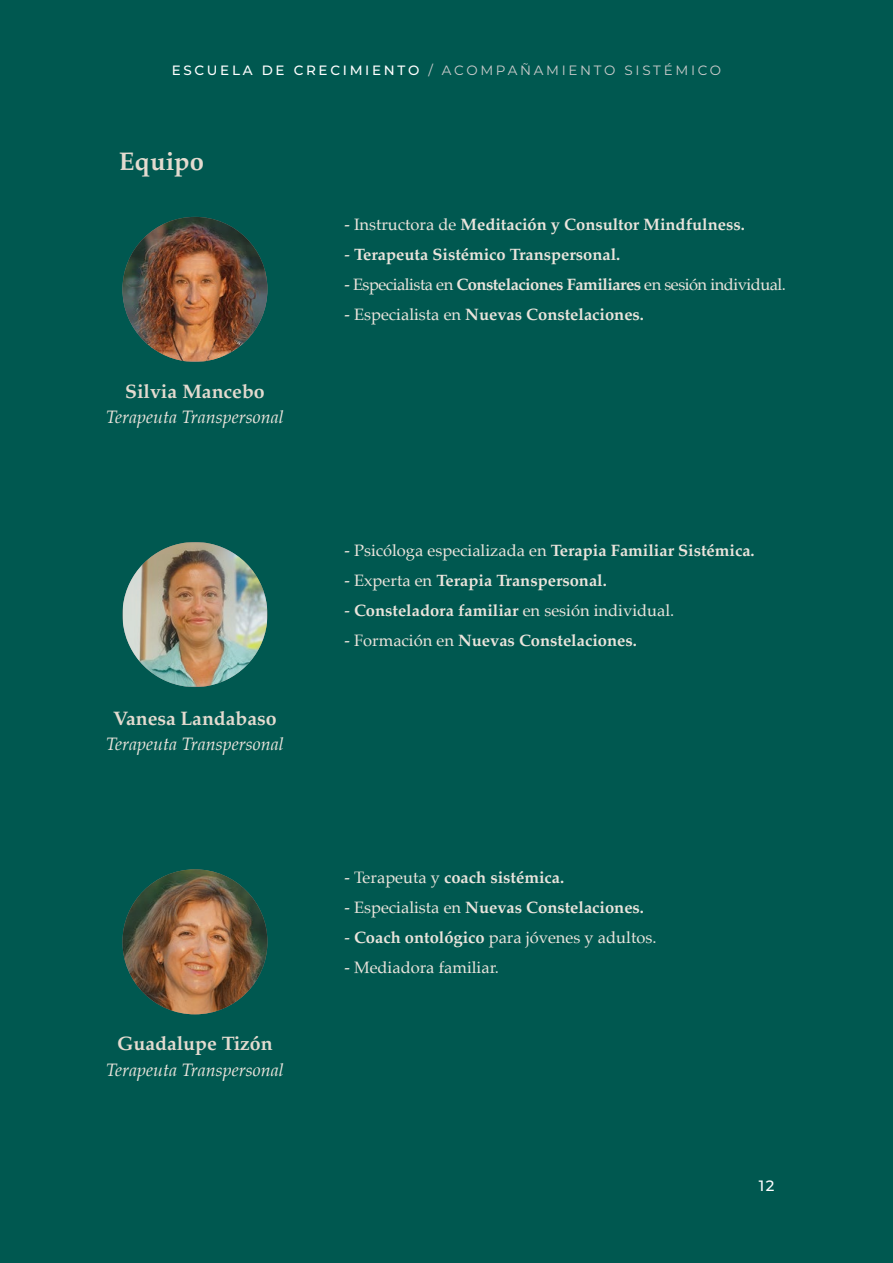
<style>
.page{position:relative;width:893px;height:1263px;background:#005850}
.page>*{position:absolute;margin:0;border:0;box-sizing:border-box;transform-origin:0 0}
.t1{font:700 25.5px "Palatino";color:#e4dbd0}
.t2{font:700 19.5px "Palatino";color:#e4dbd0}
.t3{font:italic 18px "Palatino";color:#ebe4dc}
.t4{font:700 16.5px "Palatino";color:#ebe4dc}
.t5{font:16.5px "Palatino";color:#ebe4dc}
.t6{font:16.5px "Palatino";letter-spacing:-.03em;color:#ebe4dc}
.t7{font:500 15px "Montserrat";color:#fff}
.t8{font:13.5px "Montserrat";letter-spacing:.2em;color:#ccc}
.s1{font-weight:500;color:#fff}
.s2{font-weight:400}
.s3{font-weight:700}
</style>
<div class="page">
<img style="left:122px;top:217px;width:145px;height:144px">
<img style="left:123px;top:542px;width:144px;height:144px">
<img style="left:122px;top:869px;width:145px;height:145px;border-radius:72px">
<p class="t8" style="left:172px;top:61px;width:551px"><span class="s1">ESCUELA DE CRECIMIENTO</span> / ACOMPAÑAMIENTO SISTÉMICO</p>
<h1 class="t1" style="left:119px;top:139px;width:86px">Equipo</h1>
<p class="t2" style="left:125px;top:374px;width:141px">Silvia Mancebo</p>
<p class="t3" style="left:106px;top:402px;width:179px">Terapeuta Transpersonal</p>
<p class="t2" style="left:113px;top:702px;width:165px">Vanesa Landabaso</p>
<p class="t3" style="left:106px;top:729px;width:179px">Terapeuta Transpersonal</p>
<p class="t2" style="left:117px;top:1027px;width:157px">Guadalupe Tizón</p>
<p class="t3" style="left:106px;top:1054px;width:179px">Terapeuta Transpersonal</p>
<p class="t4" style="left:344px;top:211px;width:402px"><span class="s2">- Instructora de</span> Meditación y Consultor Mindfulness.</p>
<p class="t4" style="left:344px;top:241px;width:277px"><span class="s2">-</span> Terapeuta Sistémico Transpersonal.</p>
<p class="t6" style="left:344px;top:271px;width:443px">- Especialista en <span class="s3">Constelaciones Familiares</span> en sesión individual.</p>
<p class="t4" style="left:344px;top:301px;width:301px"><span class="s2">- Especialista en</span> Nuevas Constelaciones.</p>
<p class="t5" style="left:344px;top:536px;width:412px">- Psicóloga especializada en <span class="s3">Terapia Familiar Sistémica.</span></p>
<p class="t4" style="left:344px;top:566px;width:264px"><span class="s2">- Experta en</span> Terapia Transpersonal.</p>
<p class="t5" style="left:344px;top:596px;width:331px">- <span class="s3">Consteladora familiar</span> en sesión individual.</p>
<p class="t4" style="left:344px;top:626px;width:294px"><span class="s2">- Formación en</span> Nuevas Constelaciones.</p>
<p class="t4" style="left:344px;top:863px;width:221px"><span class="s2">- Terapeuta y</span> coach sistémica.</p>
<p class="t4" style="left:344px;top:893px;width:301px"><span class="s2">- Especialista en</span> Nuevas Constelaciones.</p>
<p class="t5" style="left:344px;top:923px;width:314px">- <span class="s3">Coach ontológico</span> para jóvenes y adultos.</p>
<p class="t5" style="left:344px;top:953px;width:156px">- Mediadora familiar.</p>
<p class="t7" style="left:759px;top:1175px;width:17px">12</p>
</div>
